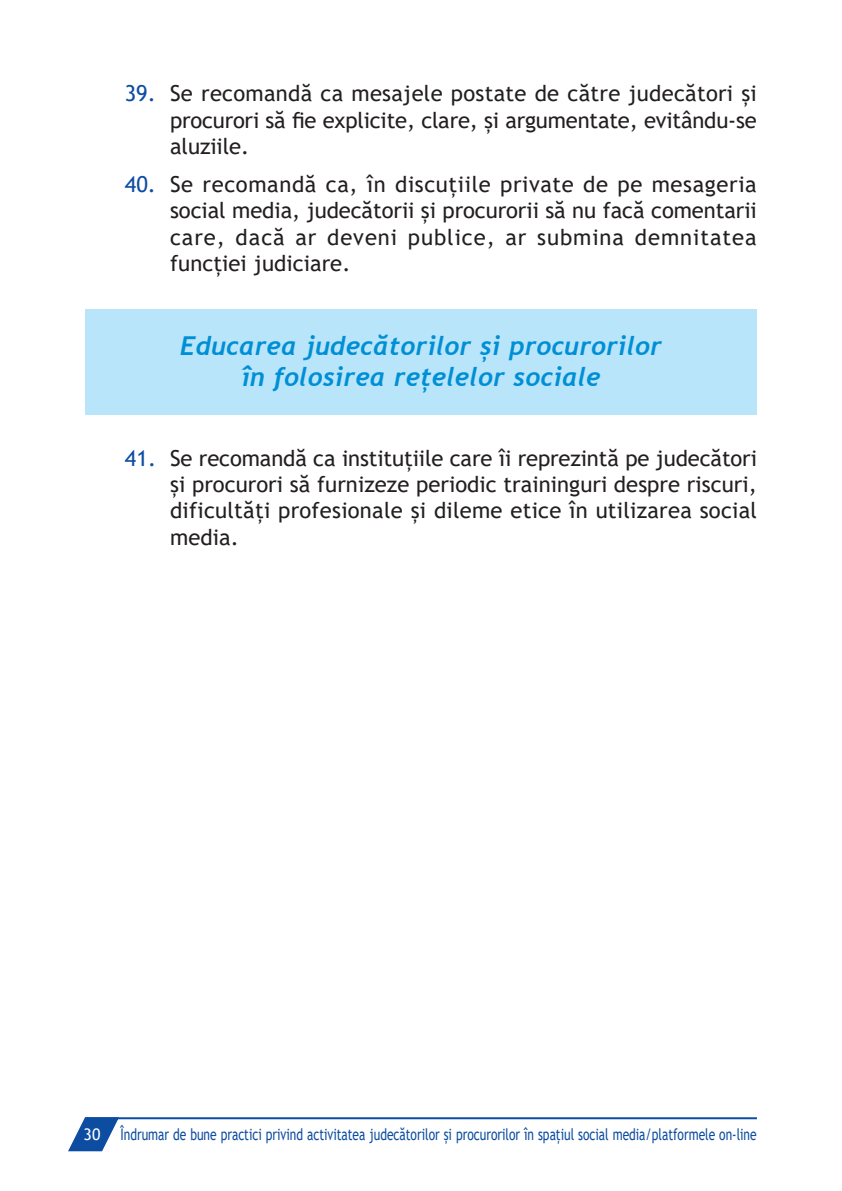
<style>
.page{position:relative;width:842px;height:1191px;background:#fff}
.page>*{position:absolute;margin:0;border:0;box-sizing:border-box;transform-origin:0 0}
.t1{font:italic 700 26px/31.2px "Trebuchet";letter-spacing:.005em;color:#008fd5;text-align:center}
.t2{font:22px/26.4px "Trebuchet MS";letter-spacing:.01em;color:#231f20;text-align:justify}
.t3{font:16px "Trebuchet MS";color:#0d4da1;scale:.75 1}
.s1{color:#0d4da1}
.s2{color:#fff}
</style>
<div class="page">
<div style="left:85px;top:309px;width:672px;height:106px;background:#b9e5fa"></div>
<svg style="left:68px;top:1117px;width:53px;height:35px"></svg>
<hr style="left:85px;top:1117px;width:672px;height:2px;background:#0d4da1">
<p class="t2" style="left:170px;top:80px;width:588px;text-indent:-45px"><span class="s1">39.</span> Se recomandă ca mesajele postate de către judecători și procurori să fie explicite, clare, și argumentate, evitându-se aluziile.</p>
<p class="t2" style="left:170px;top:171px;width:588px;text-indent:-45px"><span class="s1">40.</span> Se recomandă ca, în discuțiile private de pe mesageria social media, judecătorii și procurorii să nu facă comentarii care, dacă ar deveni publice, ar submina demnitatea funcției judiciare.</p>
<p class="t1" style="left:180px;top:330px;width:483px">Educarea judecătorilor și procurorilor în folosirea rețelelor sociale</p>
<p class="t2" style="left:170px;top:444px;width:588px;text-indent:-45px"><span class="s1">41.</span> Se recomandă ca instituțiile care îi reprezintă pe judecători și procurori să furnizeze periodic traininguri despre riscuri, dificultăți profesionale și dileme etice în utilizarea social media.</p>
<p class="t3" style="left:84px;top:1124px;width:899px"><span class="s2">30</span> Îndrumar de bune practici privind activitatea judecătorilor și procurorilor în spațiul social media/platformele on-line</p>
</div>
